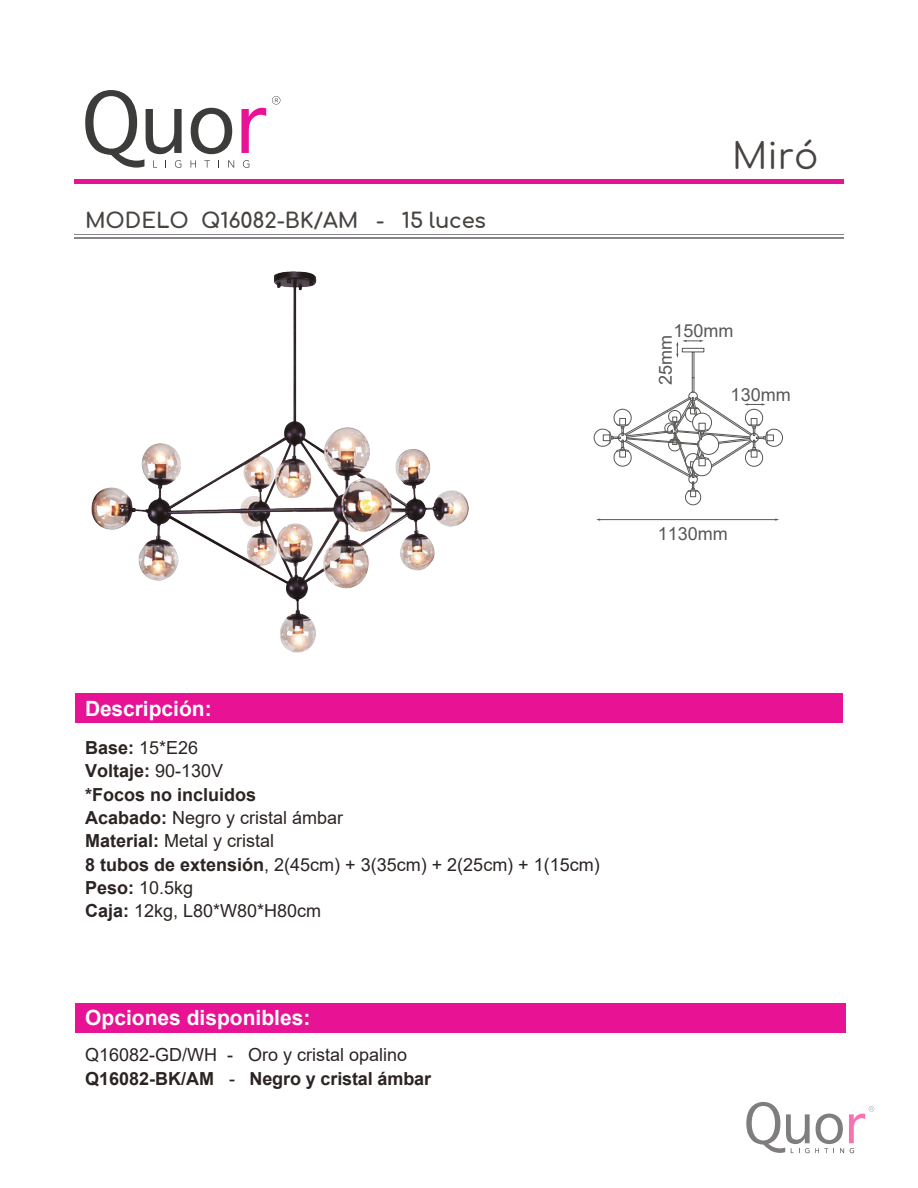
<style>
.page{position:relative;width:918px;height:1188px;background:#fff}
.page>*{position:absolute;margin:0;border:0;box-sizing:border-box;transform-origin:0 0}
.t1{font:36px "Comfortaa";color:#474341}
.t2{font:700 21px "Arial";color:#fff}
.t3{font:700 21px "Comfortaa";letter-spacing:-.01em;color:#474341}
.t4{font:18px/23.2px "Arial";color:#2b2422}
.t5{font:18px "Arial";color:#575756}
.s1{font-weight:700}
</style>
<div class="page">
<svg style="left:746px;top:1102px;width:128px;height:51px"></svg>
<img style="left:92px;top:271px;width:377px;height:382px">
<div style="left:692px;top:352px;width:2px;height:26px;background:#fff;border:1px solid #575756"></div>
<hr style="left:599px;top:519px;width:177px;height:1px;background:#575756">
<div style="left:75px;top:693px;width:768px;height:30px;background:#e71294"></div>
<div style="left:75px;top:1003px;width:771px;height:29px;background:#e71294"></div>
<div style="left:74px;top:179px;width:770px;height:5px;background:#e71294"></div>
<hr style="left:74px;top:237px;width:770px;height:2px;background:#888688">
<hr style="left:74px;top:235px;width:770px;height:1px;background:#888688">
<svg style="left:241px;top:108px;width:25px;height:45px"></svg>
<svg style="left:191px;top:108px;width:41px;height:46px"></svg>
<svg style="left:85px;top:90px;width:97px;height:78px"></svg>
<svg style="left:191px;top:160px;width:5px;height:8px"></svg>
<svg style="left:204px;top:160px;width:6px;height:8px"></svg>
<svg style="left:228px;top:160px;width:6px;height:8px"></svg>
<svg style="left:243px;top:160px;width:6px;height:8px"></svg>
<svg style="left:272px;top:96px;width:8px;height:9px"></svg>
<svg style="left:676px;top:340px;width:28px;height:18px"></svg>
<svg style="left:593px;top:377px;width:190px;height:129px"></svg>
<p class="t3" style="left:85px;top:201px;width:402px">MODELO Q16082-BK/AM - 15 luces</p>
<h1 class="t1" style="left:732px;top:123px;width:88px">Miró</h1>
<p class="t5" style="left:673px;top:318px;width:62px">150mm</p>
<p class="t5" style="left:653px;top:385px;width:52px;rotate:-90deg">25mm</p>
<p class="t5" style="left:731px;top:382px;width:62px">130mm</p>
<p class="t5" style="left:658px;top:521px;width:72px">1130mm</p>
<p class="t2" style="left:85px;top:693px;width:128px">Descripción:</p>
<p class="t4" style="left:85px;top:736px;width:516px"><span class="s1">Base:</span> 15*E26<br><span class="s1">Voltaje:</span> 90-130V<br><span class="s1">*Focos no incluidos<br>Acabado:</span> Negro y cristal ámbar<br><span class="s1">Material:</span> Metal y cristal<br><span class="s1">8 tubos de extensión</span>, 2(45cm) + 3(35cm) + 2(25cm) + 1(15cm)<br><span class="s1">Peso:</span> 10.5kg<br><span class="s1">Caja:</span> 12kg, L80*W80*H80cm</p>
<p class="t2" style="left:85px;top:1003px;width:227px">Opciones disponibles:</p>
<p class="t4" style="left:85px;top:1043px;width:347px;line-height:24px">Q16082-GD/WH - Oro y cristal opalino<br><span class="s1">Q16082-BK/AM</span> - <span class="s1">Negro y cristal ámbar</span></p>
</div>
